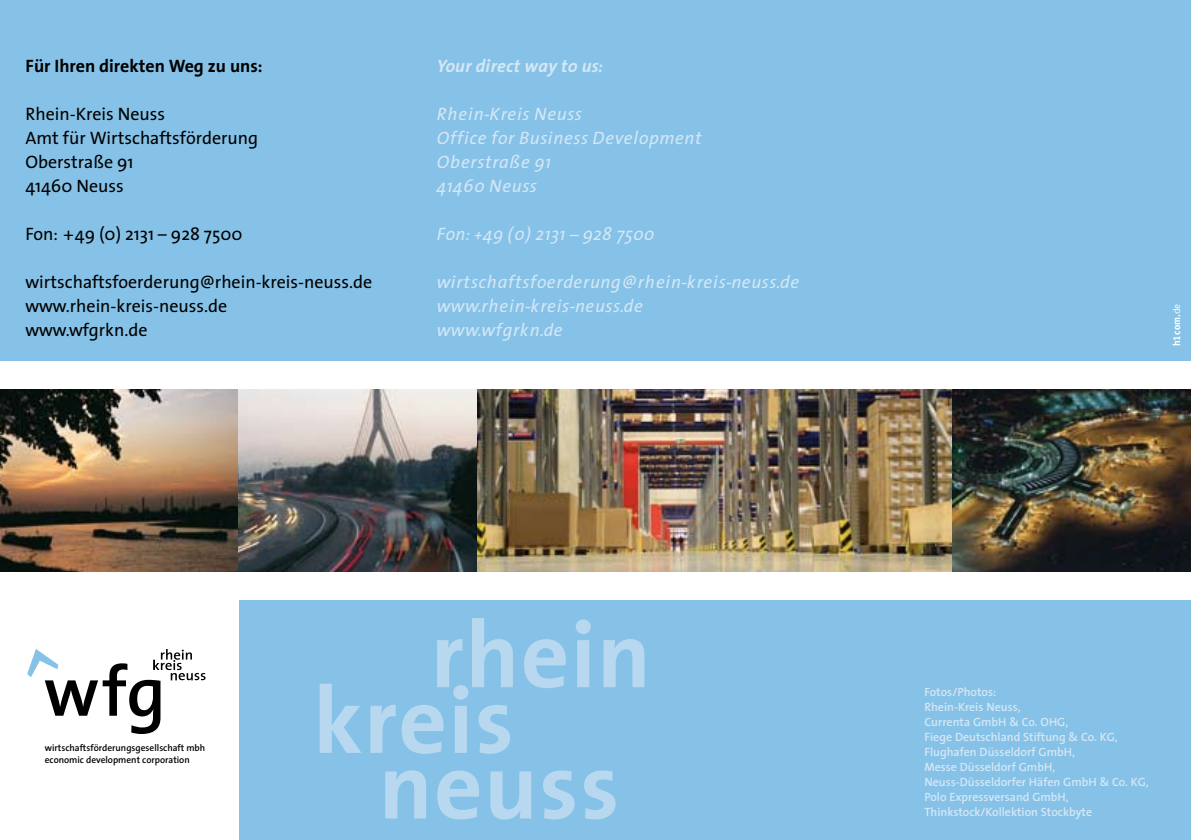
<style>
.page{position:relative;width:1191px;height:840px;background:#fff}
.page>*{position:absolute;margin:0;border:0;box-sizing:border-box;transform-origin:0 0}
.t1{font:700 94.6px "Thesis Sans";letter-spacing:.015em;color:#b7d8ef}
.t2{font:italic 18px/24px "Thesis Sans";color:#d4e7f6}
.t3{font:18px/24px "Thesis Sans";color:#000}
.t4{font:700 18px "Thesis Sans";color:#000}
.t5{font:italic 700 18px "Thesis Sans";color:#d4e7f6}
.t6{font:600 12px/15px "Thesis Sans";color:#d4e7f6}
.t7{font:10px "Meta Bold LF";color:#fff}
.t8{font:600 9.4px/11.6px "Thesis Sans";color:#000}
.s1{font-family:"Meta"}
</style>
<div class="page">
<div style="left:0;top:600px;width:1191px;height:239px;background:#86c2e7"></div>
<div style="left:0;top:0;width:1191px;height:360px;background:#86c2e7"></div>
<div style="left:0;top:590px;width:238px;height:249px;background:#fff"></div>
<svg style="left:27px;top:649px;width:179px;height:84px"></svg>
<img style="left:476px;top:389px;width:476px;height:182px">
<img style="left:952px;top:389px;width:239px;height:182px">
<img style="left:0;top:389px;width:238px;height:182px">
<img style="left:238px;top:389px;width:238px;height:182px">
<h2 class="t4" style="left:26px;top:56px;width:239px">Für Ihren direkten Weg zu uns:</h2>
<h2 class="t3" style="left:26px;top:103px;width:234px">Rhein-Kreis Neuss<br>Amt für Wirtschaftsförderung<br>Oberstraße 91<br>41460 Neuss</h2>
<h2 class="t3" style="left:26px;top:223px;width:218px">Fon: +49 (0) 2131 – 928 7500</h2>
<h2 class="t3" style="left:26px;top:271px;width:348px">wirtschaftsfoerderung@rhein-kreis-neuss.de www.rhein-kreis-neuss.de<br>www.wfgrkn.de</h2>
<h2 class="t5" style="left:437px;top:56px;width:168px">Your direct way to us:</h2>
<h2 class="t2" style="left:437px;top:102px;width:267px">Rhein-Kreis Neuss<br>Office for Business Development<br>Oberstraße 91<br>41460 Neuss</h2>
<h2 class="t2" style="left:437px;top:222px;width:219px">Fon: +49 (0) 2131 – 928 7500</h2>
<h2 class="t2" style="left:437px;top:270px;width:365px">wirtschaftsfoerderung@rhein-kreis-neuss.de www.rhein-kreis-neuss.de<br>www.wfgrkn.de</h2>
<p class="t8" style="left:45px;top:742px;width:162px">wirtschaftsförderungsgesellschaft mbh economic development corporation</p>
<h1 class="t1" style="left:431px;top:602px;width:221px">rhein</h1>
<h1 class="t1" style="left:313px;top:668px;width:202px">kreis</h1>
<h1 class="t1" style="left:379px;top:733px;width:242px">neuss</h1>
<p class="t7" style="left:1170px;top:346px;width:44px;rotate:-90deg">h1com.<span class="s1">de</span></p>
<p class="t6" style="left:924px;top:684px;width:226px">Fotos/Photos:<br>Rhein-Kreis Neuss,<br>Currenta GmbH &amp; Co. OHG,<br>Fiege Deutschland Stiftung &amp; Co. KG,<br>Flughafen Düsseldorf GmbH,<br>Messe Düsseldorf GmbH,<br>Neuss-Düsseldorfer Häfen GmbH &amp; Co. KG,<br>Polo Expressversand GmbH,<br>Thinkstock/Kollektion Stockbyte</p>
</div>
